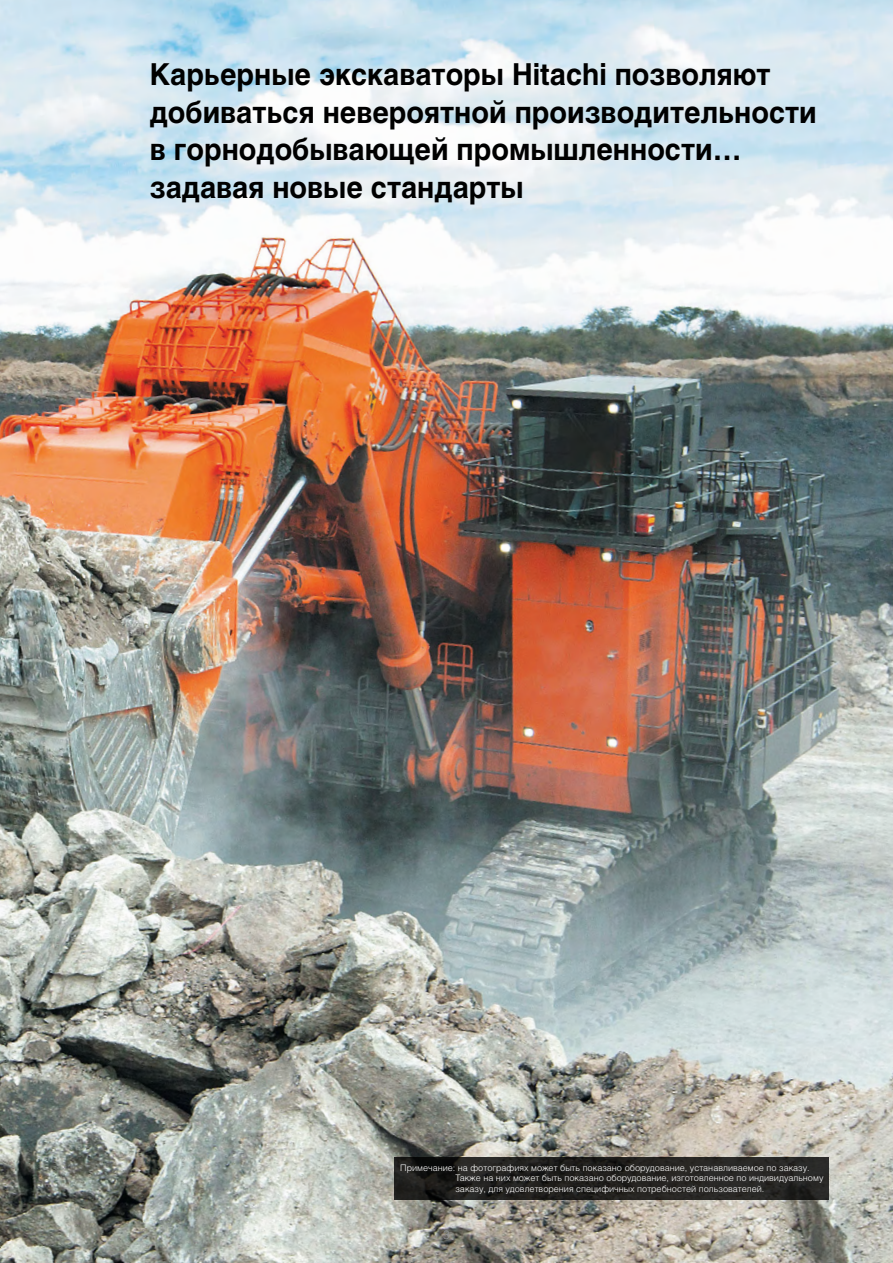
<style>
.page{position:relative;width:893px;height:1263px;background:#fff}
.page>*{position:absolute;margin:0;border:0;box-sizing:border-box;transform-origin:0 0}
.t1{font:700 30px/37.5px "Helios C";color:#000;scale:.95 1}
.t2{font:12px "Helios Light C";color:#939598}
.t3{font:9px/10.5px "Helios Light C";color:#fff}
</style>
<div class="page">
<img style="left:0;top:0;width:893px;height:1263px">
<svg style="left:395px;top:1157px;width:434px;height:42px;background:#22211f"></svg>
<h1 class="t1" style="left:150px;top:56px;width:704px">Карьерные экскаваторы Hitachi позволяют добиваться невероятной производительности в горнодобывающей промышленности… задавая новые стандарты</h1>
<p class="t3" style="left:455px;top:1162px;width:369px;text-indent:-55px">Примечание: на фотографиях может быть показано оборудование, устанавливаемое по заказу.<br>Также на них может быть показано оборудование, изготовленное по индивидуальному заказу, для удовлетворения специфичных потребностей пользователей.</p>
<h2 class="t2" style="left:443px;top:1228px;width:8px">3</h2>
</div>
